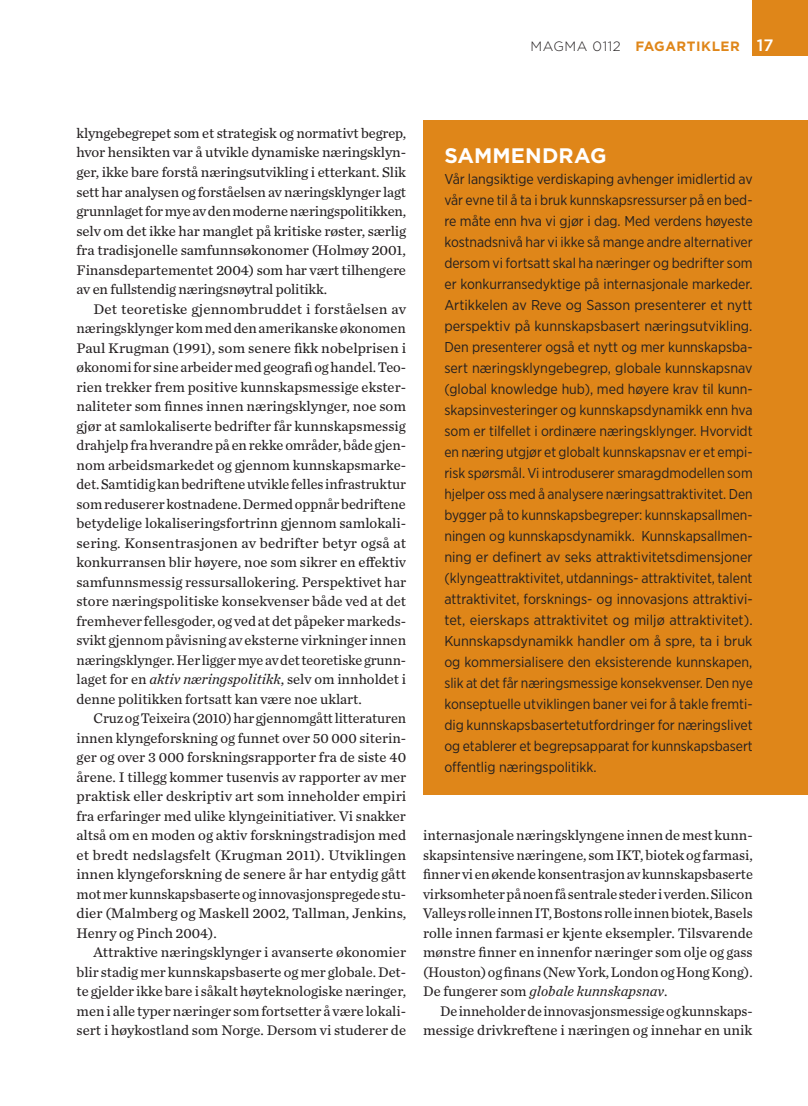
<style>
.page{position:relative;width:808px;height:1106px;background:#fff}
.page>*{position:absolute;margin:0;border:0;box-sizing:border-box;transform-origin:0 0}
.os1_f_m1t_t{font:700 21px "Gotham";letter-spacing:.01em;color:#fff}
.Pagina{font:500 16.5px "Gotham";color:#fff}
.b1a_f{font:14.55px/19.5px "Chronicle Text G2";color:#231f20;text-align:justify}
.os1af-_f{font:14.25px/21px "Gotham Narrow";letter-spacing:-.005em;color:#231f20;text-align:justify}
.Kolumne{font:700 13.5px "Gotham";letter-spacing:.04em;color:#df8619}
.s1{font-weight:300;color:#231f20}
.s2{font-style:italic}
</style>
<div class="page">
<div style="left:753px;top:0;width:55px;height:55px;background:#df8619"></div>
<div style="left:423px;top:120px;width:385px;height:675px;background:#df8619"></div>
<p class="Kolumne" style="left:530px;top:37px;width:211px"><span class="s1">MAGMA 0112</span> FAGARTIKLER</p>
<p class="Pagina" style="left:757px;top:34px;width:18px">17</p>
<p class="b1a_f" style="left:77px;top:123px;width:331px">klyngebegrepet som et strategisk og normativt begrep, hvor hensikten var å utvikle dynamiske næringsklyn&shy;ger, ikke bare forstå næringsutvikling i etterkant. Slik sett har analysen og forståelsen av næringsklynger lagt grunnlaget for mye av den moderne næringspolitikken, selv om det ikke har manglet på kritiske røster, særlig fra tradisjonelle samfunnsøkonomer (Holmøy 2001, Finansdepartementet 2004) som har vært tilhengere av en fullstendig næringsnøytral politikk.</p>
<p class="b1a_f" style="left:77px;top:298px;width:331px;text-indent:17px">Det teoretiske gjennombruddet i forståelsen av næringsklynger kom med den amerikanske økonomen Paul Krugman (1991), som senere fikk nobelprisen i økonomi for sine arbeider med geografi og handel. Teo&shy;rien trekker frem positive kunnskapsmessige ekster&shy;naliteter som finnes innen næringsklynger, noe som gjør at samlokaliserte bedrifter får kunnskapsmessig drahjelp fra hverandre på en rekke områder, både gjen&shy;nom arbeidsmarkedet og gjennom kunnskapsmarke&shy;det. Samtidig kan bedriftene utvikle felles infrastruktur som reduserer kostnadene. Dermed oppnår bedriftene betydelige lokaliseringsfortrinn gjennom samlokali&shy;sering. Konsentrasjonen av bedrifter betyr også at konkurransen blir høyere, noe som sikrer en efektiv samfunnsmessig ressursallokering. Perspektivet har store næringspolitiske konsekvenser både ved at det fremhever fellesgoder, og ved at det påpeker markeds&shy;svikt gjennom påvisning av eksterne virkninger innen næringsklynger. Her ligger mye av det teoretiske grunn&shy;laget for en <span class="s2">aktiv næringspolitikk</span>, selv om innholdet i denne politikken fortsatt kan være noe uklart.</p>
<p class="b1a_f" style="left:77px;top:708px;width:331px;text-indent:17px">Cruz og Teixeira (2010) har gjennomgått litteraturen innen klyngeforskning og funnet over 50 000 siterin&shy;ger og over 3 000 forskningsrapporter fra de siste 40 årene. I tillegg kommer tusenvis av rapporter av mer praktisk eller deskriptiv art som inneholder empiri fra erfaringer med ulike klyngeinitiativer. Vi snakker altså om en moden og aktiv forskningstradisjon med et bredt nedslagsfelt (Krugman 2011). Utviklingen innen klyngeforskning de senere år har entydig gått mot mer kunnskapsbaserte og innovasjonspregede stu&shy;dier (Malmberg og Maskell 2002, Tallman, Jenkins, Henry og Pinch 2004).</p>
<p class="b1a_f" style="left:77px;top:942px;width:331px;text-indent:17px">Attraktive næringsklynger i avanserte økonomier blir stadig mer kunnskapsbaserte og mer globale. Det&shy;te gjelder ikke bare i såkalt høyteknologiske næringer, men i alle typer næringer som fortsetter å være lokali&shy;sert i høykostland som Norge. Dersom vi studerer de</p>
<p class="os1_f_m1t_t" style="left:444px;top:141px;width:164px">SAMMENDRAG</p>
<p class="os1af-_f" style="left:444px;top:168px;width:310px">Vår langsiktige verdiskaping avhenger imidlertid av vår evne til å ta i bruk kunnskapsressurser på en bed&shy;re måte enn hva vi gjør i dag. Med verdens høyeste kostnadsnivå har vi ikke så mange andre alternativer dersom vi fortsatt skal ha næringer og bedrifter som er konkurransedyktige på internasjonale markeder.<br>Artikkelen av Reve og Sasson presenterer et nytt perspektiv på kunnskapsbasert næringsutvikling.<br>Den presenterer også et nytt og mer kunnskapsba&shy;sert næringsklyngebegrep, globale kunnskapsnav (global knowledge hub), med høyere krav til kunn&shy;skapsinvesteringer og kunnskapsdynamikk enn hva som er tilfellet i ordinære næringsklynger. Hvorvidt en næring utgjør et globalt kunnskapsnav er et empi&shy;risk spørsmål. Vi introduserer smaragdmodellen som hjelper oss med å analysere næringsattraktivitet. Den bygger på to kunnskapsbegreper: kunnskapsallmen&shy;ningen og kunnskapsdynamikk. Kunnskapsallmen&shy;ning er definert av seks attraktivitetsdimensjoner (klyngeattraktivitet, utdannings- attraktivitet, talent attraktivitet, forsknings- og innovasjons attraktivi&shy;tet, eierskaps attraktivitet og miljø attraktivitet).<br>Kunnskapsdynamikk handler om å spre, ta i bruk og kommersialisere den eksisterende kunnskapen, slik at det får næringsmessige konsekvenser. Den nye konseptuelle utviklingen baner vei for å takle fremti&shy;dig kunnskapsbasertetutfordringer for næringslivet og etablerer et begrepsapparat for kunnskapsbasert offentlig næringspolitikk.</p>
<p class="b1a_f" style="left:423px;top:825px;width:331px">internasjonale næringsklyngene innen de mest kunn&shy;skapsintensive næringene, som IKT, biotek og farmasi, finner vi en økende konsentrasjon av kunnskapsbaserte virksomheter på noen få sentrale steder i verden. Silicon Valleys rolle innen IT, Bostons rolle innen biotek, Basels rolle innen farmasi er kjente eksempler. Tilsvarende mønstre finner en innenfor næringer som olje og gass (Houston) og finans (New York, London og Hong Kong).<br>De fungerer som <span class="s2">globale kunnskapsnav</span>.</p>
<p class="b1a_f" style="left:423px;top:1000px;width:331px;text-align:right">De inneholder de innovasjonsmessige og kunnskaps&shy;messige drivkreftene i næringen og innehar en unik</p>
</div>
